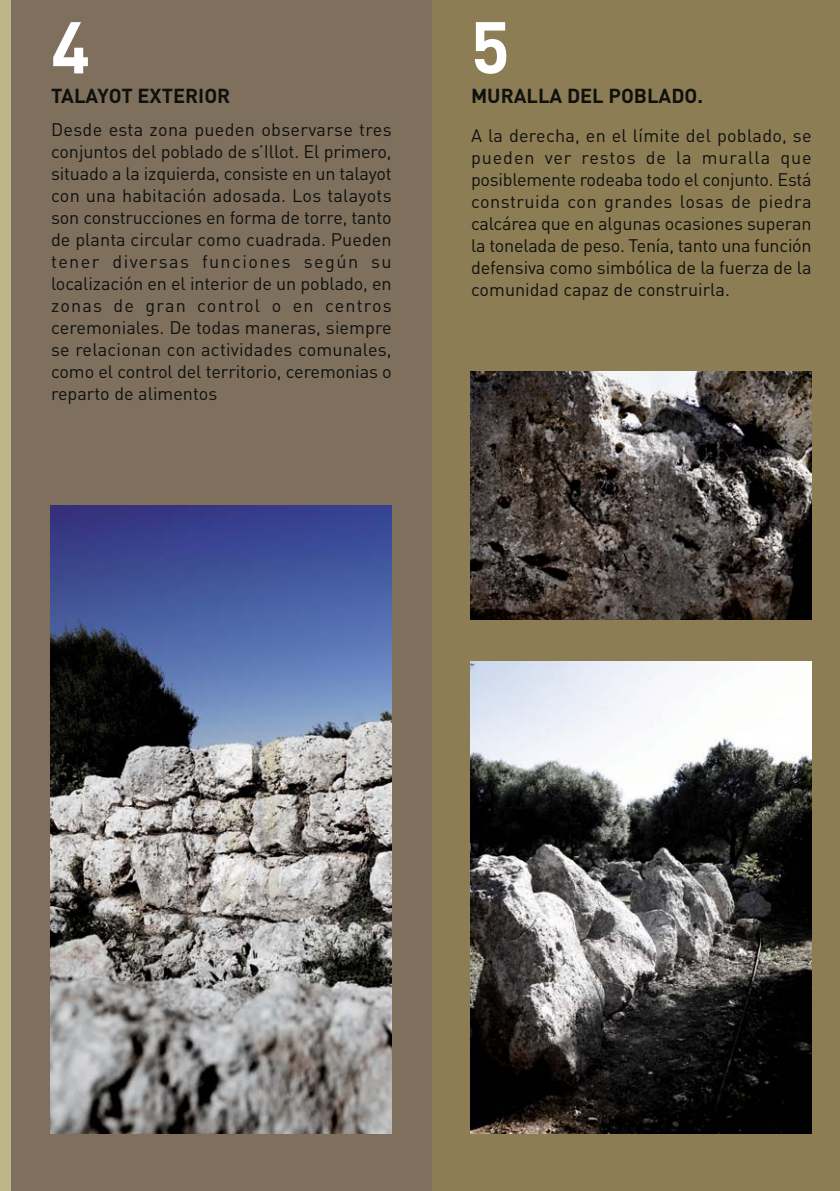
<style>
.page{position:relative;width:840px;height:1191px;background:#fff}
.page>*{position:absolute;margin:0;border:0;box-sizing:border-box;transform-origin:0 0}
.t1{font:700 72px "DIN";color:#fff}
.t2{font:700 20px "DIN";color:#10100e}
.t3{font:18px/22px "DIN";letter-spacing:-.005em;color:#10100e;text-align:justify}
</style>
<div class="page">
<div style="left:0;top:0;width:14px;height:1191px;background:#beb688"></div>
<div style="left:11px;top:0;width:426px;height:1191px;background:#7e705d"></div>
<div style="left:432px;top:0;width:407px;height:1191px;background:#8c7d54"></div>
<img style="left:470px;top:662px;width:340px;height:472px">
<img style="left:51px;top:506px;width:340px;height:628px">
<img style="left:470px;top:371px;width:340px;height:248px">
<h1 class="t1" style="left:51px;top:22px;width:41px">4</h1>
<h1 class="t1" style="left:470px;top:22px;width:41px">5</h1>
<p class="t2" style="left:51px;top:88px;width:181px">TALAYOT EXTERIOR</p>
<p class="t3" style="left:51px;top:121px;width:342px">Desde esta zona pueden observarse tres conjuntos del poblado de s’Illot. El primero, situado a la izquierda, consiste en un talayot con una habitación adosada. Los talayots son construcciones en forma de torre, tanto de planta circular como cuadrada. Pueden tener diversas funciones según su localización en el interior de un poblado, en zonas de gran control o en centros ceremoniales. De todas maneras, siempre se relacionan con actividades comunales, como el control del territorio, ceremonias o reparto de alimentos</p>
<p class="t2" style="left:471px;top:88px;width:233px">MURALLA DEL POBLADO.</p>
<p class="t3" style="left:471px;top:126px;width:342px">A la derecha, en el límite del poblado, se pueden ver restos de la muralla que posiblemente rodeaba todo el conjunto. Está construida con grandes losas de piedra calcárea que en algunas ocasiones superan la tonelada de peso. Tenía, tanto una función defensiva como simbólica de la fuerza de la comunidad capaz de construirla.</p>
</div>
